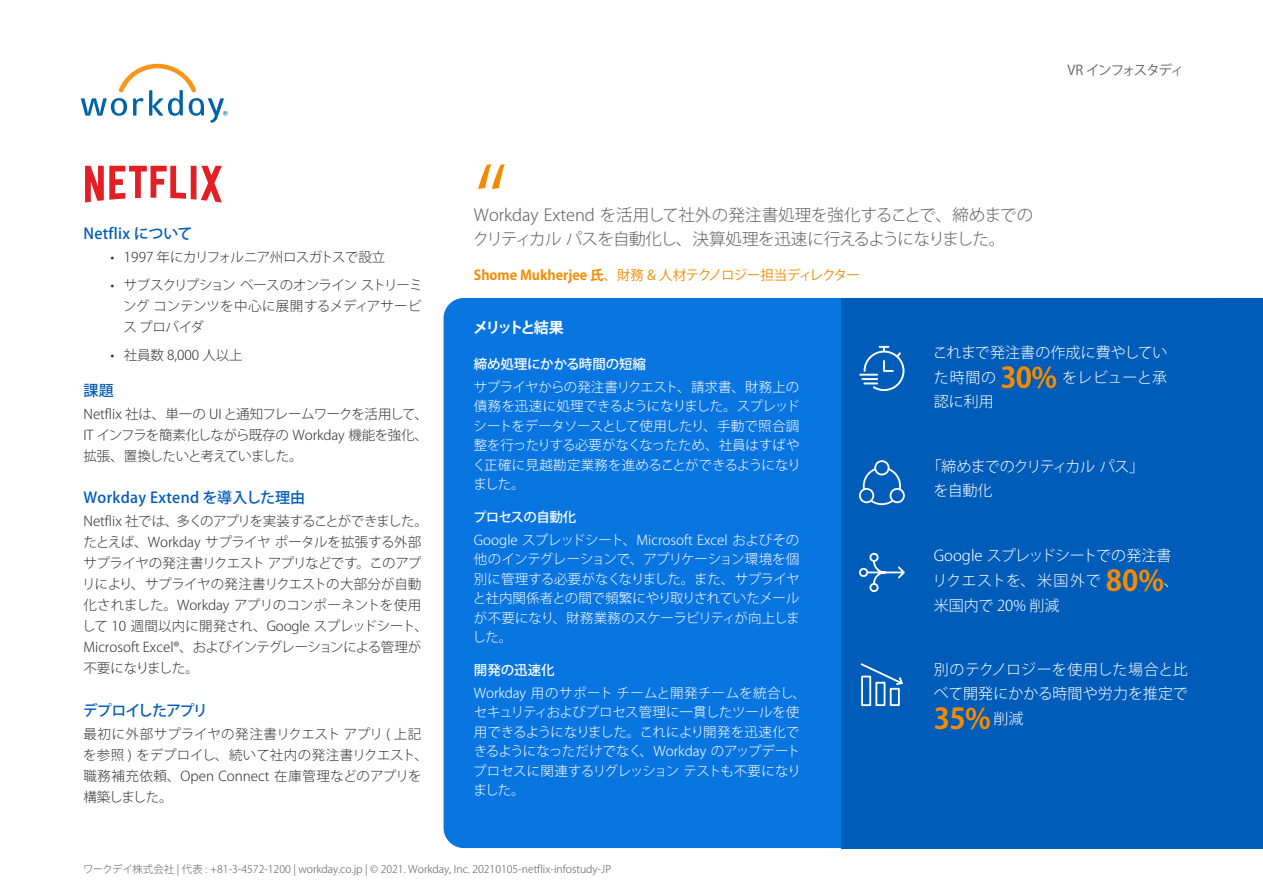
<style>
.page{position:relative;width:1263px;height:893px;background:#fff}
.page>*{position:absolute;margin:0;border:0;box-sizing:border-box;transform-origin:0 0}
.t1{font:300 97.5px "Koz Go Pro";color:#f38b00}
.t2{font:700 28.5px "Koz Go Pro";color:#f38b00}
.t3{font:300 16.5px/24px "Koz Go Pro";letter-spacing:-.01em;color:#616161}
.t4{font:300 15px/24.8px "Koz Go Pro";color:#fff}
.t5{font:500 15px "Koz Go Pro";letter-spacing:.02em;color:#005cb9}
.t6{font:300 15px/24px "Koz Go Pro";letter-spacing:-.035em;color:#fff}
.t7{font:500 15px "Koz Go Pro";letter-spacing:-.065em;color:#005cb9}
.t8{font:700 15px "Koz Go Pro";letter-spacing:-.18em;color:#fff}
.t9{font:300 13.5px/21px "Koz Go Pro";letter-spacing:-.01em;color:#333;text-align:justify}
.t10{font:300 13.5px/19.5px "Koz Go Pro";letter-spacing:-.01em;color:#fff;text-align:justify}
.t11{font:13.5px "Koz Go Pro";letter-spacing:-.055em;color:#f38b00}
.t12{font:300 13.5px "Koz Go Pro";letter-spacing:-.04em;color:#333}
.t13{font:500 13.5px "Koz Go Pro";letter-spacing:-.015em;color:#fff}
.t14{font:13.5px "Koz Go Pro";letter-spacing:-.09em;color:#616161}
.t15{font:500 13.5px "Koz Go Pro";letter-spacing:-.05em;color:#fff}
.t16{font:300 10.5px "Koz Go Pro";color:#616161}
.s1{font-weight:700}
.s2{font-weight:700;font-size:28.5px;color:#f38b00}
</style>
<div class="page">
<svg style="left:81px;top:64px;width:147px;height:59px"></svg>
<div style="left:443px;top:298px;width:796px;height:550px;background:#0875e1;border-radius:20px"></div>
<div style="left:842px;top:298px;width:421px;height:550px;background:#005cb9"></div>
<svg style="left:85px;top:166px;width:137px;height:37px"></svg>
<div style="left:863px;top:467px;width:38px;height:38px;border:2px solid #fff;border-radius:50%"></div>
<svg style="left:873px;top:460px;width:17px;height:16px"></svg>
<svg style="left:889px;top:487px;width:16px;height:17px"></svg>
<svg style="left:859px;top:487px;width:16px;height:17px"></svg>
<svg style="left:859px;top:346px;width:45px;height:45px"></svg>
<svg style="left:859px;top:552px;width:46px;height:41px"></svg>
<svg style="left:860px;top:663px;width:44px;height:44px"></svg>
<p class="t5" style="left:83px;top:224px;width:111px">Netflix について</p>
<p class="t12" style="left:110px;top:249px;width:276px">• 1997 年にカリフォルニア州ロスガトスで設立</p>
<p class="t9" style="left:123px;top:275px;width:301px;text-indent:-13px">• サブスクリプションベースのオンラインストリーミングコンテンツを中心に展開するメディアサービスプロバイダ</p>
<p class="t9" style="left:110px;top:345px;width:134px">• 社員数 8,000 人以上</p>
<p class="t5" style="left:83px;top:381px;width:32px">課題</p>
<p class="t9" style="left:83px;top:403px;width:346px">Netflix 社は、単一の UI と通知フレームワークを活用して、IT インフラを簡素化しながら既存の Workday 機能を強化、拡張、置換したいと考えていました。</p>
<p class="t5" style="left:83px;top:488px;width:223px">Workday Extend を導入した理由</p>
<p class="t9" style="left:82px;top:511px;width:347px;text-align:left">Netflix 社では、多くのアプリを実装することができました。たとえば、Workday サプライヤポータルを拡張する外部サプライヤの発注書リクエストアプリなどです。このアプリにより、サプライヤの発注書リクエストの大部分が自動化されました。Workday アプリのコンポーネントを使用して 10 週間以内に開発され、Google スプレッドシート、<br>Microsoft Excel®、およびインテグレーションによる管理が不要になりました。</p>
<p class="t7" style="left:83px;top:701px;width:127px">デプロイしたアプリ</p>
<p class="t9" style="left:83px;top:723px;width:346px;text-align:left">最初に外部サプライヤの発注書リクエストアプリ ( 上記を参照 ) をデプロイし、続いて社内の発注書リクエスト、職務補充依頼、Open Connect 在庫管理などのアプリを構築しました。</p>
<h1 class="t1" style="left:474px;top:141px;width:35px">“</h1>
<p class="t3" style="left:473px;top:203px;width:562px">Workday Extend を活用して社外の発注書処理を強化することで、締めまでのクリティカルパスを自動化し、決算処理を迅速に行えるようになりました。</p>
<p class="t11" style="left:474px;top:266px;width:387px"><span class="s1">Shome Mukherjee 氏</span>、財務 &amp; 人材テクノロジー担当ディレクター</p>
<p class="t8" style="left:473px;top:318px;width:92px">メリットと結果</p>
<p class="t14" style="left:1067px;top:61px;width:118px">VR インフォスタディ</p>
<p class="t13" style="left:474px;top:355px;width:174px">締め処理にかかる時間の短縮</p>
<p class="t10" style="left:473px;top:377px;width:329px">サプライヤからの発注書リクエスト、請求書、財務上の債務を迅速に処理できるようになりました。スプレッドシートをデータソースとして使用したり、手動で照合調整を行ったりする必要がなくなったため、社員はすばやく正確に見越勘定業務を進めることができるようになりました。</p>
<p class="t15" style="left:473px;top:508px;width:105px">プロセスの自動化</p>
<p class="t10" style="left:473px;top:530px;width:329px">Google スプレッドシート、Microsoft Excel およびその他のインテグレーションで、アプリケーション環境を個別に管理する必要がなくなりました。また、サプライヤと社内関係者との間で頻繁にやり取りされていたメールが不要になり、財務業務のスケーラビリティが向上しました。</p>
<p class="t13" style="left:474px;top:662px;width:82px">開発の迅速化</p>
<p class="t10" style="left:473px;top:683px;width:334px;text-align:left">Workday 用のサポートチームと開発チームを統合し、セキュリティおよびプロセス管理に一貫したツールを使用できるようになりました。これにより開発を迅速化できるようになっただけでなく、Workday のアップデートプロセスに関連するリグレッションテストも不要になりました。</p>
<p class="t4" style="left:933px;top:340px;width:236px;text-align:justify">これまで発注書の作成に費やしていた時間の <span class="s2">30%</span> をレビューと承認に利用</p>
<p class="t6" style="left:933px;top:455px;width:212px;text-indent:-7px">「締めまでのクリティカルパス」を自動化</p>
<p class="t4" style="left:932px;top:543px;width:248px">Google スプレッドシートでの発注書リクエストを、米国外で <span class="s2">80%</span>、米国内で 20% 削減</p>
<p class="t4" style="left:934px;top:658px;width:255px;line-height:24px">別のテクノロジーを使用した場合と比べて開発にかかる時間や労力を推定で</p>
<h2 class="t2" style="left:934px;top:700px;width:91px">35% <sup>削減</sup></h2>
<p class="t16" style="left:83px;top:863px;width:530px">ワークデイ株式会社 | 代表 : +81-3-4572-1200 | workday.co.jp | © 2021. Workday, Inc. 20210105-netflix-infostudy-JP</p>
</div>
